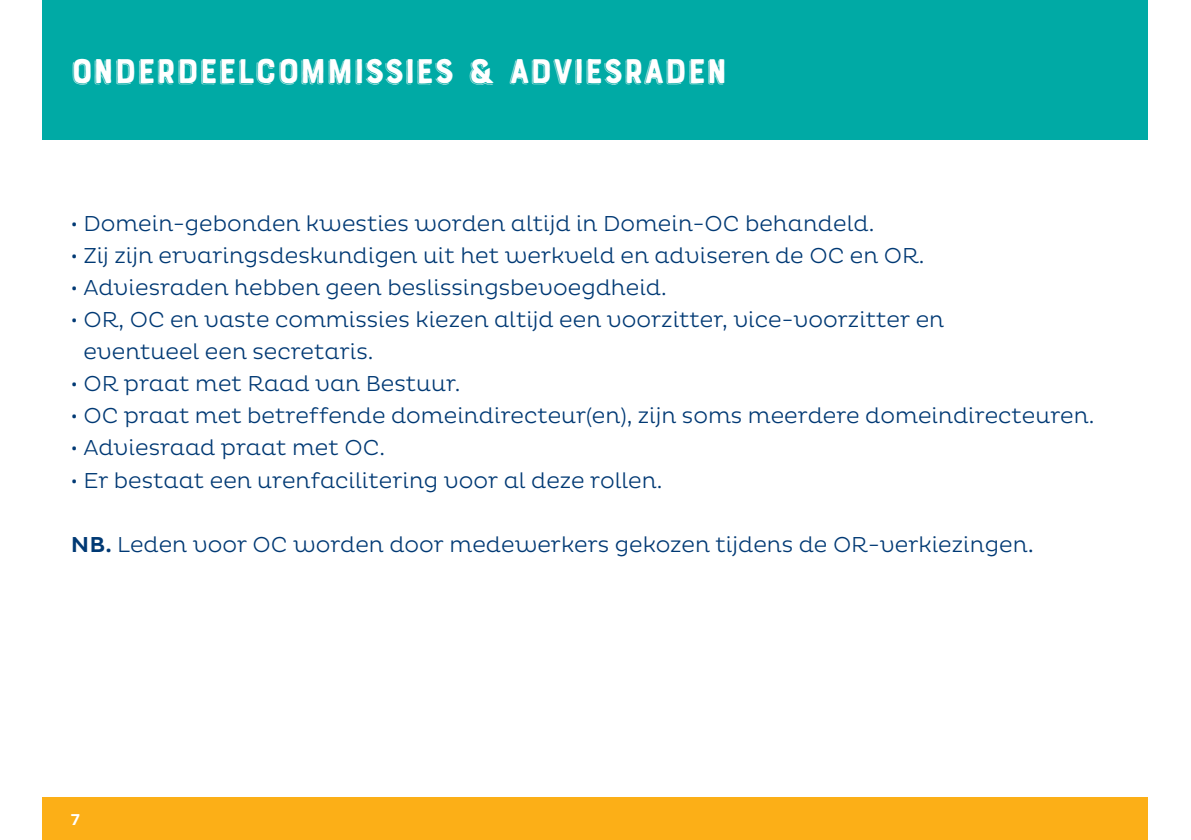
<style>
.page{position:relative;width:1191px;height:840px;background:#fff}
.page>*{position:absolute;margin:0;border:0;box-sizing:border-box;transform-origin:0 0}
.t1{font:36px "Bourton Hand Drop Line";color:#fff}
.t2{font:300 22px/32px "Pluto";color:#003974}
.t3{font:500 16px "Pluto";color:#fff}
.s1{font-weight:500}
.s2{font-size:24px}
</style>
<div class="page">
<div style="left:43px;top:0;width:1105px;height:140px;background:#00aaa5"></div>
<div style="left:43px;top:797px;width:1105px;height:42px;background:#fcaf17"></div>
<p class="t1" style="left:71px;top:49px;width:658px">ONDERDEELCOMMISSIES &amp; ADVIESRADEN</p>
<p class="t2" style="left:71px;top:208px;width:805px">• Domein-gebonden kwesties worden altijd in Domein-OC behandeld.</p>
<p class="t2" style="left:71px;top:240px;width:855px">• Zij zijn ervaringsdeskundigen uit het werkveld en adviseren de OC en OR.</p>
<p class="t2" style="left:71px;top:272px;width:597px">• Adviesraden hebben geen beslissingsbevoegdheid.</p>
<p class="t2" style="left:83px;top:304px;width:862px;text-indent:-12px">• OR, OC en vaste commissies kiezen altijd een voorzitter, vice-voorzitter en eventueel een secretaris.</p>
<p class="t2" style="left:71px;top:368px;width:391px">• OR praat met Raad van Bestuur.</p>
<p class="t2" style="left:71px;top:400px;width:1025px">• OC praat met betreffende domeindirecteur(en), zijn soms meerdere domeindirecteuren.</p>
<p class="t2" style="left:71px;top:432px;width:316px">• Adviesraad praat met OC.</p>
<p class="t2" style="left:71px;top:464px;width:593px">• Er bestaat een urenfacilitering voor al deze rollen.</p>
<p class="t2" style="left:71px;top:528px;width:964px"><span class="s1">NB.</span> Leden voor OC worden door medewerkers gekozen tijdens de OR-verkiezingen<span class="s2">.</span></p>
<p class="t3" style="left:71px;top:810px;width:11px">7</p>
</div>
